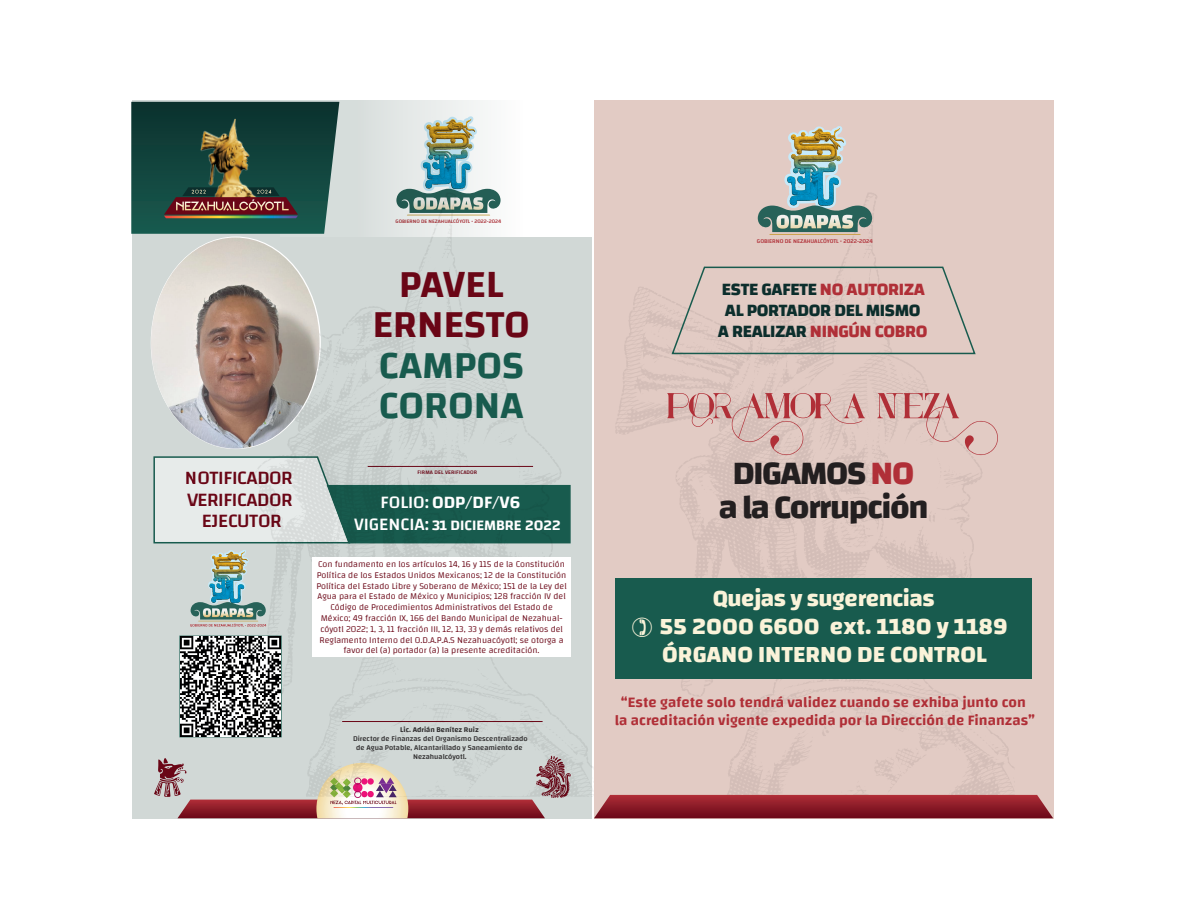
<style>
.page{position:relative;width:1188px;height:918px;background:#fff}
.page>*{position:absolute;margin:0;border:0;box-sizing:border-box;transform-origin:0 0}
.t1{font:600 39.6px/40px "Changa";color:#6a0616;text-align:center}
.t2{font:600 39.6px/40px "Changa";color:#185b4e}
.t3{font:700 33.9px/33.5px "Changa";letter-spacing:-.04em;color:#231f20;text-align:center}
.t4{font:700 24px/28.2px "Changa";color:#faf3d9}
.t5{font:700 24px "Changa";letter-spacing:-.02em;color:#faf3d9}
.t6{font:500 19.5px/21.6px "Changa";letter-spacing:-.02em;color:#6a0616;text-align:center}
.t7{font:700 18px/21px "Changa";letter-spacing:-.02em;color:#0c2e2c;text-align:center}
.t8{font:500 18px/21.6px "Changa";color:#fff}
.t9{font:600 15px/18px "Changa";color:#b02f37;text-align:center}
.t10{font:600 15px "Changa";color:#fff}
.t11{font:300 9px/10.8px "Changa";color:#6a0616;text-align:center}
.t12{font:500 7.5px/9px "Changa";color:#302e2f;text-align:center}
.t13{font:600 7.5px "Changa";color:#302e2f}
.t14{font:500 5.85px "Changa";color:#b02f37}
.t15{font:500 5.55px "Changa";letter-spacing:.02em;color:#6a0616}
.t16{font:500 5.4px "Changa";color:#b02f37}
.s1{font-weight:600}
.s2{color:#b02f37}
</style>
<div class="page">
<div style="left:133px;top:100px;width:459px;height:718px;background:#d1d8d6"></div>
<svg style="left:154px;top:758px;width:410px;height:60px"></svg>
<svg style="left:153px;top:456px;width:42px;height:88px;background:#d8e0de"></svg>
<svg style="left:281px;top:100px;width:311px;height:91px;fill:#fbfbfb"></svg>
<svg style="left:396px;top:116px;width:105px;height:75px;background:#dcddd1"></svg>
<img style="left:421px;top:144px;width:55px;height:45px">
<svg style="left:190px;top:603px;width:5px;height:24px"></svg>
<img style="left:195px;top:191px;width:399px;height:606px">
<svg style="left:131px;top:102px;width:208px;height:132px;background:#2f4d42"></svg>
<div style="left:594px;top:100px;width:459px;height:718px;background:#e2cbc4"></div>
<img style="left:615px;top:193px;width:400px;height:602px">
<svg style="left:594px;top:795px;width:459px;height:23px;background:#8e202c"></svg>
<svg style="left:670px;top:265px;width:307px;height:90px"></svg>
<div style="left:615px;top:578px;width:417px;height:100px;background:#185b4e"></div>
<svg style="left:877px;top:393px;width:121px;height:62px"></svg>
<svg style="left:667px;top:393px;width:198px;height:62px"></svg>
<svg style="left:758px;top:126px;width:114px;height:109px"></svg>
<img style="left:785px;top:156px;width:60px;height:50px">
<img style="left:151px;top:237px;width:169px;height:212px">
<img style="left:181px;top:637px;width:100px;height:100px">
<div style="left:312px;top:557px;width:259px;height:100px;background:#fff"></div>
<h3 class="t6" style="left:185px;top:467px;width:109px">NOTIFICADOR<br>VERIFICADOR<br>EJECUTOR</h3>
<p class="t16" style="left:396px;top:218px;width:107px">GOBIERNO DE NEZAHUALCÓYOTL • 2022-2024</p>
<h1 class="t1" style="left:373px;top:264px;width:159px">PAVEL<br>ERNESTO</h1>
<h1 class="t2" style="left:379px;top:344px;width:147px">CAMPOS<br>CORONA</h1>
<p class="t15" style="left:418px;top:469px;width:61px">FIRMA DEL VERIFICADOR</p>
<h3 class="t8" style="left:354px;top:491px;width:168px;text-indent:27px">FOLIO: <span class="s1">ODP/DF/V6<br></span>VIGENCIA:</h3>
<h3 class="t10" style="left:432px;top:516px;width:130px">31 DICIEMBRE 2022</h3>
<p class="t11" style="left:316px;top:559px;width:252px">Con fundamento en los artículos 14, 16 y 115 de la Constitución Política de los Estados Unidos Mexicanos; 12 de la Constitución Política del Estado Libre y Soberano de México; 151 de la Ley del Agua para el Estado de México y Municipios; 128 fracción IV del Código de Procedimientos Administrativos del Estado de México; 49 fracción IX, 166 del Bando Municipal de Nezahual&shy;cóyotl 2022; 1, 3, 11 fracción III, 12, 13, 33 y demás relativos del Reglamento Interno del O.D.A.P.A.S Nezahuacóyotl; se otorga a favor del (a) portador (a) la presente acreditación.</p>
<p class="t13" style="left:400px;top:725px;width:80px">Lic. Adrián Benítez Ruiz</p>
<p class="t12" style="left:353px;top:733px;width:176px">Director de Finanzas del Organismo Descentralizado de Agua Potable, Alcantarillado y Saneamiento de<br>Nezahualcóyotl.</p>
<p class="t14" style="left:757px;top:237px;width:118px">GOBIERNO DE NEZAHUALCÓYOTL • 2022-2024</p>
<h3 class="t7" style="left:718px;top:278px;width:211px">ESTE GAFETE <span class="s2">NO AUTORIZA<br></span>AL PORTADOR DEL MISMO<br>A REALIZAR <span class="s2">NINGÚN COBRO</span></h3>
<h2 class="t3" style="left:719px;top:456px;width:211px">DIGAMOS <span class="s2">NO<br></span>a la Corrupción</h2>
<h3 class="t5" style="left:713px;top:583px;width:224px">Quejas y sugerencias</h3>
<h3 class="t4" style="left:659px;top:612px;width:350px">55 2000 6600 ext. 1180 y 1189<br>ÓRGANO INTERNO DE CONTROL</h3>
<h3 class="t9" style="left:615px;top:692px;width:422px">“Este gafete solo tendrá validez cuando se exhiba junto con la acreditación vigente expedida por la Dirección de Finanzas”</h3>
</div>
